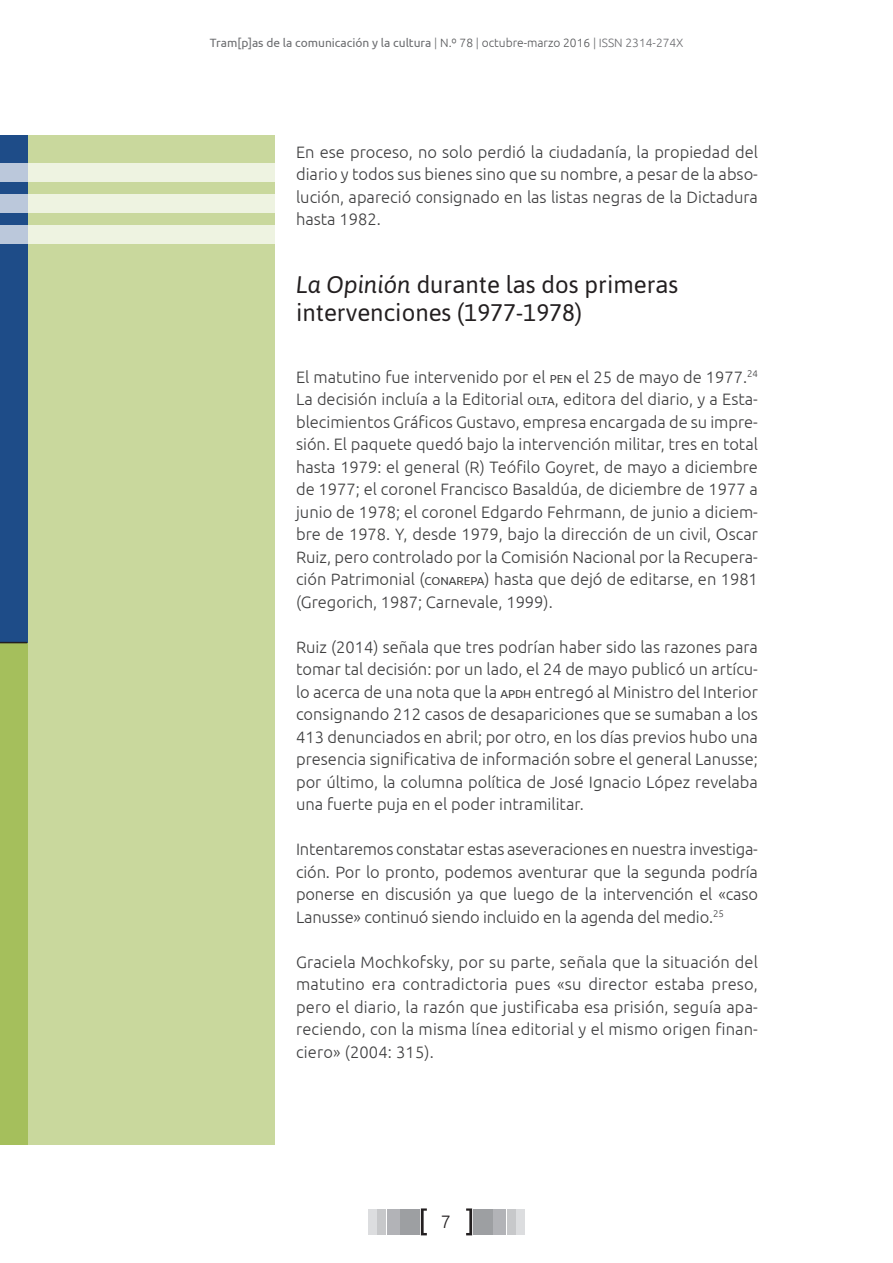
<style>
.page{position:relative;width:893px;height:1263px;background:#fff}
.page>*{position:absolute;margin:0;border:0;box-sizing:border-box;transform-origin:0 0}
.titulo1{font:24px/28.5px "Asap";color:#231f20}
.t1{font:300 18px "Ubuntu";color:#231f20}
.txt_principal{font:300 16.5px/22.5px "Ubuntu";color:#3e3e3f;text-align:justify}
.t2{font:12px "Ubuntu";color:#6c6d70}
.s1{font-weight:300}
.s2{font-weight:300;color:#57585a}
.s3{font-style:italic}
.s4{font-weight:400;font-size:11.55px}
.s5{font-style:inherit}
</style>
<div class="page">
<div style="left:369px;top:1209px;width:8px;height:25px;background:#dcdddf"></div>
<div style="left:516px;top:1209px;width:8px;height:25px;background:#dcdddf"></div>
<div style="left:378px;top:1209px;width:8px;height:25px;background:#c7c8ca"></div>
<div style="left:507px;top:1209px;width:8px;height:25px;background:#c7c8ca"></div>
<div style="left:387px;top:1209px;width:13px;height:25px;background:#b2b3b7"></div>
<div style="left:493px;top:1209px;width:13px;height:25px;background:#b2b3b7"></div>
<div style="left:400px;top:1209px;width:20px;height:25px;background:#9d9fa2"></div>
<div style="left:473px;top:1209px;width:20px;height:25px;background:#9d9fa2"></div>
<svg style="left:421px;top:1208px;width:6px;height:27px"></svg>
<svg style="left:466px;top:1208px;width:6px;height:27px"></svg>
<div style="left:28px;top:135px;width:247px;height:1010px;background:#c9d89d"></div>
<div style="left:0;top:135px;width:27px;height:509px;background:#1e4c88"></div>
<div style="left:0;top:643px;width:27px;height:502px;background:#a5bf5c"></div>
<svg style="left:0;top:642px;width:27px;height:1px"></svg>
<svg style="left:0;top:163px;width:275px;height:18px;background:#e8eee0"></svg>
<svg style="left:0;top:194px;width:275px;height:19px;background:#e8eee0"></svg>
<svg style="left:0;top:225px;width:275px;height:19px;background:#e8eee0"></svg>
<p class="t2" style="left:210px;top:36px;width:475px">Tram[p]as de la comunicación y la cultura <span class="s1">|</span> <span class="s2">N.º 78</span> <span class="s1">|</span> <span class="s2">octubre-marzo 2016</span> <span class="s1">| ISSN 2314-274X</span></p>
<p class="txt_principal" style="left:296px;top:140px;width:463px">En ese proceso, no solo perdió la ciudadanía, la propiedad del diario y todos sus bienes sino que su nombre, a pesar de la abso&shy;lución, apareció consignado en las listas negras de la Dictadura hasta 1982.</p>
<p class="titulo1" style="left:296px;top:269px;width:384px"><span class="s3">La Opinión</span> durante las dos primeras intervenciones (1977-1978)</p>
<p class="txt_principal" style="left:296px;top:365px;width:463px">El matutino fue intervenido por el <span class="s4">PEN</span> el 25 de mayo de 1977.<sup>24<br></sup>La decisión incluía a la Editorial <span class="s4">OLTA</span>, editora del diario, y a Esta&shy;blecimientos Gráficos Gustavo, empresa encargada de su impre&shy;sión. El paquete quedó bajo la intervención militar, tres en total hasta 1979: el general (R) Teófilo Goyret, de mayo a diciembre de 1977; el coronel Francisco Basaldúa, de diciembre de 1977 a junio de 1978; el coronel Edgardo Fehrmann, de junio a diciem&shy;bre de 1978. Y, desde 1979, bajo la dirección de un civil, Oscar Ruiz, pero controlado por la Comisión Nacional por la Recupera&shy;ción Patrimonial (<span class="s4">CONAREPA</span><span class="s5">)</span> hasta que dejó de editarse, en 1981 (Gregorich, 1987; Carnevale, 1999).</p>
<p class="txt_principal" style="left:296px;top:635px;width:463px">Ruiz (2014) señala que tres podrían haber sido las razones para tomar tal decisión: por un lado, el 24 de mayo publicó un artícu&shy;lo acerca de una nota que la <span class="s4">APDH</span> entregó al Ministro del Interior consignando 212 casos de desapariciones que se sumaban a los 413 denunciados en abril; por otro, en los días previos hubo una presencia significativa de información sobre el general Lanusse; por último, la columna política de José Ignacio López revelaba una fuerte puja en el poder intramilitar.</p>
<p class="txt_principal" style="left:296px;top:837px;width:463px">Intentaremos constatar estas aseveraciones en nuestra investiga&shy;ción. Por lo pronto, podemos aventurar que la segunda podría ponerse en discusión ya que luego de la intervención el «caso Lanusse» continuó siendo incluido en la agenda del medio.<sup>25</sup></p>
<p class="txt_principal" style="left:296px;top:950px;width:463px">Graciela Mochkofsky, por su parte, señala que la situación del matutino era contradictoria pues «su director estaba preso, pero el diario, la razón que justificaba esa prisión, seguía apa&shy;reciendo, con la misma línea editorial y el mismo origen finan&shy;ciero» (2004: 315).</p>
<p class="t1" style="left:441px;top:1211px;width:12px">7</p>
</div>
